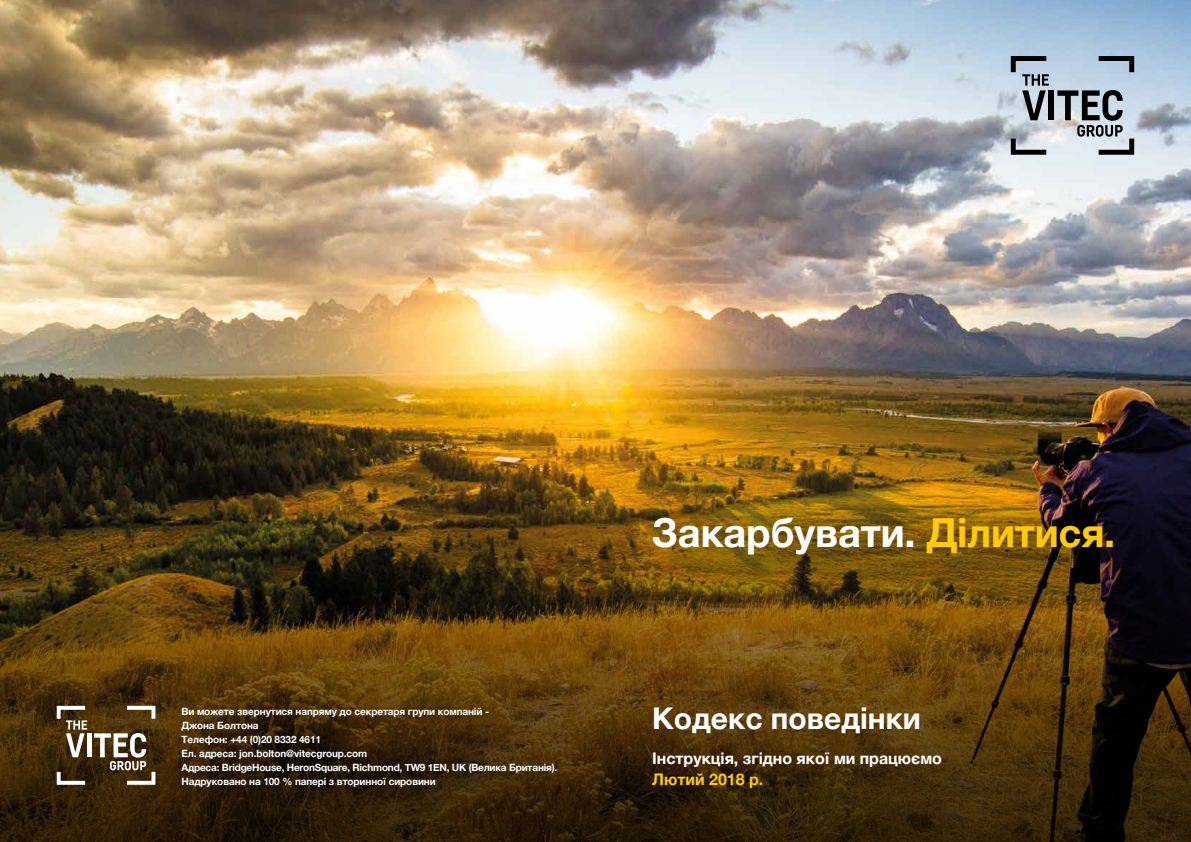
<style>
.page{position:relative;width:1191px;height:842px;background:#fff}
.page>*{position:absolute;margin:0;border:0;box-sizing:border-box;transform-origin:0 0}
.t1{font:700 40px "Helvetica Neue";letter-spacing:-.005em;color:#fff}
.t2{font:700 30px "Helvetica Neue";color:#fff}
.t3{font:700 16px "Helvetica Neue";color:#fff}
.t4{font:700 16px "Helvetica Neue";color:#fc0}
.t5{font:700 10px/14px "Helvetica Neue";letter-spacing:-.01em;color:#fff}
.s1{color:#fc0}
</style>
<div class="page">
<img style="left:0;top:0;width:1191px;height:499px">
<svg style="left:0;top:499px;width:1191px;height:343px;background:#4a320a"></svg>
<svg style="left:127px;top:706px;width:28px;height:13px"></svg>
<svg style="left:57px;top:772px;width:28px;height:13px"></svg>
<hr style="left:87px;top:733px;width:4px;height:24px;background:#fff">
<svg style="left:94px;top:733px;width:61px;height:52px"></svg>
<svg style="left:57px;top:706px;width:30px;height:51px"></svg>
<svg style="left:1098px;top:56px;width:36px;height:16px"></svg>
<svg style="left:1010px;top:139px;width:36px;height:16px"></svg>
<div style="left:1048px;top:90px;width:6px;height:30px;background:#000"></div>
<svg style="left:1057px;top:90px;width:77px;height:65px;background:#9aa1a7"></svg>
<svg style="left:1010px;top:56px;width:38px;height:64px;background:#8f9ba5"></svg>
<div style="left:164px;top:690px;width:409px;height:114px;background:#000;opacity:.5"></div>
<div style="left:626px;top:489px;width:517px;height:97px;background:#000;opacity:.65"></div>
<p class="t5" style="left:181px;top:704px;width:377px">Ви можете звернутися напряму до секретаря групи компаній -<br>Джона Болтона<br>Телефон: +44 (0)20 8332 4611<br>Ел. адреса: jon.bolton@vitecgroup.com<br>Адреса: BridgeHouse, HeronSquare, Richmond, TW9 1EN, UK (Велика Британія).<br>Надруковано на 100 % папері з вторинної сировини</p>
<h1 class="t1" style="left:652px;top:501px;width:464px">Закарбувати. <span class="s1">Ділитися.</span></h1>
<h2 class="t2" style="left:652px;top:694px;width:270px">Кодекс поведінки</h2>
<h3 class="t3" style="left:652px;top:745px;width:291px">Інструкція, згідно якої ми працюємо</h3>
<h3 class="t4" style="left:652px;top:766px;width:113px">Лютий 2018 р.</h3>
</div>
